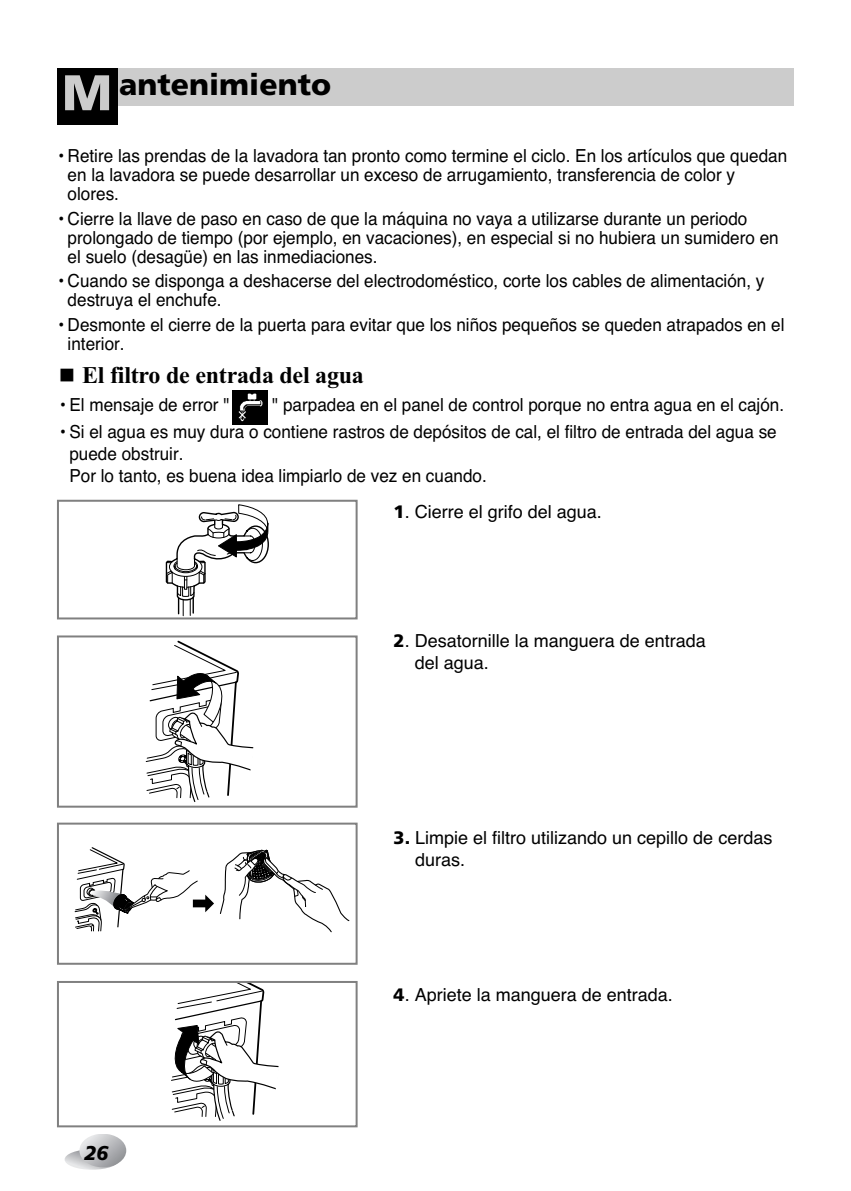
<style>
.page{position:relative;width:851px;height:1191px;background:#fff}
.page>*{position:absolute;margin:0;border:0;box-sizing:border-box;transform-origin:0 0}
.t1{font:900 30px "Frutiger";color:#000}
.t2{font:700 24px "Times New Roman";letter-spacing:-.01em;color:#000}
.t3{font:italic 900 20px "Frutiger";color:#000}
.t4{font:18px/19px "Helvetica";color:#000;scale:.95 1}
.t5{font:18px/21.4px "Helvetica";color:#000}
.s1{font-size:50px;color:#ccc}
.s2{font-family:"Frutiger";font-weight:900}
</style>
<div class="page">
<svg style="left:65px;top:1149px;width:54px;height:20px"></svg>
<svg style="left:79px;top:1134px;width:47px;height:33px"></svg>
<div style="left:57px;top:68px;width:736px;height:38px;background:#ccc"></div>
<div style="left:57px;top:68px;width:60px;height:57px;background:#000"></div>
<svg style="left:145px;top:640px;width:109px;height:162px"></svg>
<div style="left:57px;top:635px;width:300px;height:172px;border:2px solid #808080"></div>
<svg style="left:165px;top:504px;width:104px;height:111px"></svg>
<div style="left:57px;top:500px;width:300px;height:119px;border:2px solid #808080"></div>
<svg style="left:171px;top:983px;width:108px;height:138px"></svg>
<div style="left:57px;top:980px;width:300px;height:147px;border:2px solid #808080"></div>
<svg style="left:75px;top:847px;width:275px;height:86px"></svg>
<div style="left:57px;top:822px;width:300px;height:142px;border:2px solid #808080"></div>
<img style="left:232px;top:391px;width:35px;height:33px">
<hr style="left:265px;top:392px;width:2px;height:27px;background:#000">
<h1 class="t1" style="left:62px;top:73px;width:270px"><span class="s1">M</span> antenimiento</h1>
<p class="t4" style="left:68px;top:148px;width:759px;text-indent:-10px">• Retire las prendas de la lavadora tan pronto como termine el ciclo. En los artículos que quedan en la lavadora se puede desarrollar un exceso de arrugamiento, transferencia de color y olores.</p>
<p class="t4" style="left:68px;top:210px;width:750px;text-indent:-10px">• Cierre la llave de paso en caso de que la máquina no vaya a utilizarse durante un periodo prolongado de tiempo (por ejemplo, en vacaciones), en especial si no hubiera un sumidero en el suelo (desagüe) en las inmediaciones.</p>
<p class="t4" style="left:68px;top:273px;width:735px;text-indent:-10px">• Cuando se disponga a deshacerse del electrodoméstico, corte los cables de alimentación, y destruya el enchufe.</p>
<p class="t4" style="left:68px;top:317px;width:756px;text-indent:-10px">• Desmonte el cierre de la puerta para evitar que los niños pequeños se queden atrapados en el interior.</p>
<h2 class="t2" style="left:82px;top:367px;width:283px">El filtro de entrada del agua</h2>
<p class="t4" style="left:59px;top:397px;width:181px">• El mensaje de error "</p>
<p class="t4" style="left:272px;top:397px;width:540px">" parpadea en el panel de control porque no entra agua en el cajón.</p>
<p class="t4" style="left:69px;top:423px;width:746px;line-height:21.6px;text-indent:-10px">• Si el agua es muy dura o contiene rastros de depósitos de cal, el filtro de entrada del agua se puede obstruir.<br>Por lo tanto, es buena idea limpiarlo de vez en cuando.</p>
<p class="t5" style="left:393px;top:502px;width:210px"><span class="s2">1</span>. Cierre el grifo del agua.</p>
<p class="t5" style="left:414px;top:632px;width:293px;text-indent:-21px"><span class="s2">2</span>. Desatornille la manguera de entrada del agua.</p>
<p class="t5" style="left:415px;top:829px;width:358px;text-indent:-21px"><span class="s2">3.</span> Limpie el filtro utilizando un cepillo de cerdas duras.</p>
<p class="t3" style="left:84px;top:1145px;width:26px">26</p>
<p class="t5" style="left:393px;top:985px;width:281px"><span class="s2">4</span>. Apriete la manguera de entrada.</p>
</div>
